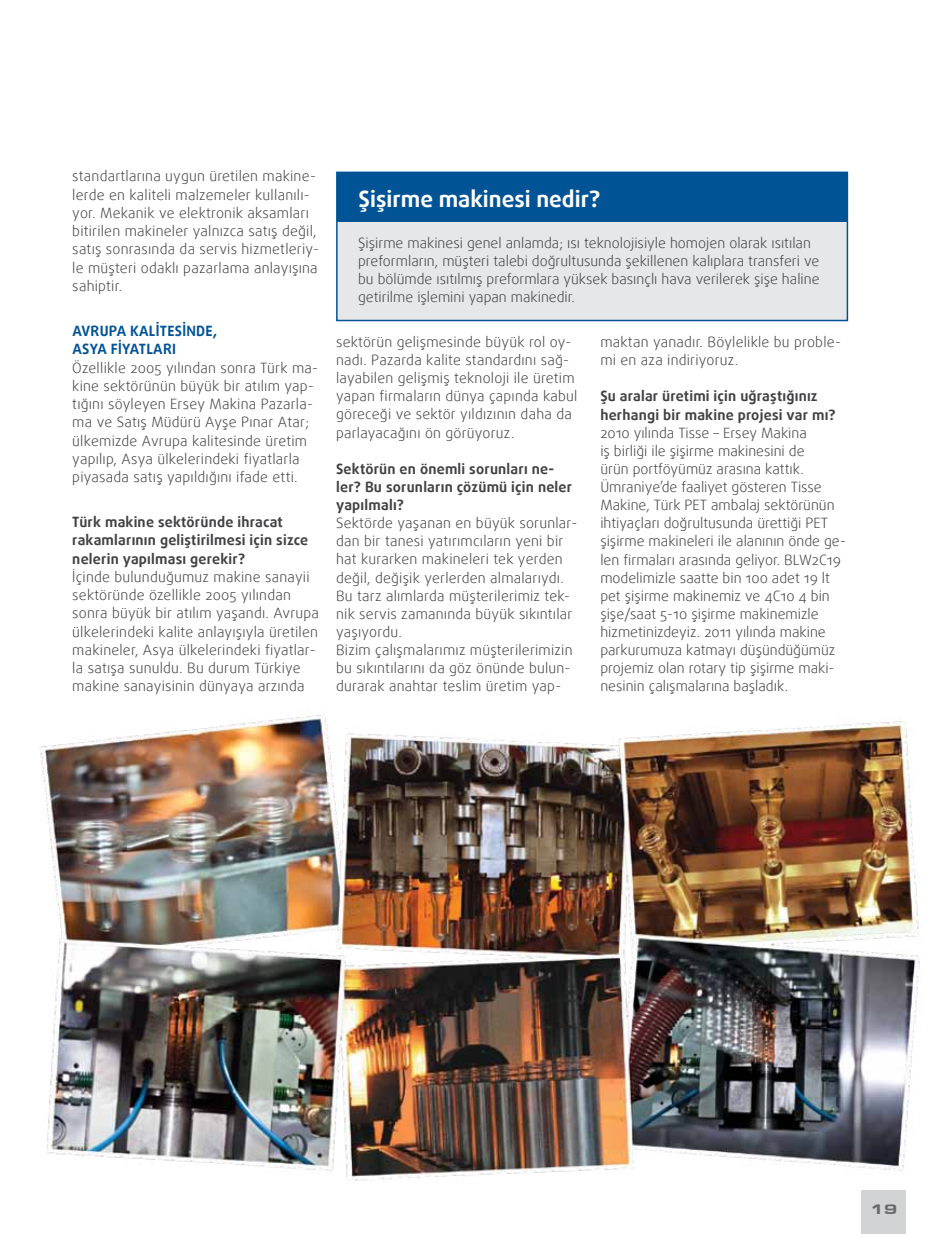
<style>
.page{position:relative;width:936px;height:1234px;background:#fff}
.page>*{position:absolute;margin:0;border:0;box-sizing:border-box;transform-origin:0 0}
.t1{font:700 22.5px "Daxline Pro";color:#fff}
.t2{font:300 14.25px/18.1px "Daxline Pro";letter-spacing:.015em;color:#414042}
.t3{font:14.25px "Eurostil Ext T Black";color:#696a6d}
.s1{font-weight:700;color:#005496}
.s2{font-weight:700}
</style>
<div class="page">
<div style="left:336px;top:171px;width:512px;height:150px;background:#e6e7e8;border:2px solid #005496"></div>
<div style="left:337px;top:172px;width:510px;height:49px;background:#005496"></div>
<img style="left:40px;top:715px;width:880px;height:466px">
<div style="left:861px;top:1190px;width:45px;height:43px;background:#d1d3d4"></div>
<p class="t2" style="left:72px;top:167px;width:248px">standartlarına uygun üretilen makine&shy;lerde en kaliteli malzemeler kullanılı&shy;yor. Mekanik ve elektronik aksamları bitirilen makineler yalnızca satış değil, satış sonrasında da servis hizmetleriy&shy;le müşteri odaklı pazarlama anlayışına sahiptir.</p>
<p class="t2" style="left:72px;top:322px;width:247px"><span class="s1">Avrupa kalitesinde,<br>Asya fiyat ları<br></span>Özellikle 2005 yılından sonra Türk ma&shy;kine sektörünün büyük bir atılım yap&shy;tığını söyleyen Ersey Makina Pazarla&shy;ma ve Satış Müdürü Ayşe Pınar Atar; ülkemizde Avrupa kalitesinde üretim yapılıp, Asya ülkelerindeki fiyatlarla piyasada satış yapıldığını ifade etti.</p>
<p class="t2" style="left:72px;top:513px;width:248px"><span class="s2">Türk makine sektöründe ihracat rakamlarının geliştirilmesi için sizce nelerin yapılması gerekir?<br></span>İçinde bulunduğumuz makine sanayii sektöründe özellikle 2005 yılından sonra büyük bir atılım yaşandı. Avrupa ülkelerindeki kalite anlayışıyla üretilen makineler, Asya ülkelerindeki fiyatlar&shy;la satışa sunuldu. Bu durum Türkiye makine sanayisinin dünyaya arzında</p>
<p class="t1" style="left:358px;top:184px;width:243px">Şişirme makinesi nedir?</p>
<p class="t2" style="left:358px;top:233px;width:463px">Şişirme makinesi genel anlamda; ısı teknolojisiyle homojen olarak ısıtılan preformların, müşteri talebi doğrultusunda şekillenen kalıplara transferi ve bu bölümde ısıtılmış preformlara yüksek basınçlı hava verilerek şişe haline getirilme işlemini yapan makinedir.</p>
<p class="t2" style="left:336px;top:333px;width:243px">sektörün gelişmesinde büyük rol oy&shy;nadı. Pazarda kalite standardını sağ&shy;layabilen gelişmiş teknoloji ile üretim yapan firmaların dünya çapında kabul göreceği ve sektör yıldızının daha da parlayacağını ön görüyoruz.</p>
<p class="t2" style="left:336px;top:459px;width:243px"><span class="s2">Sektörün en önemli sorunları ne&shy;ler? Bu sorunların çözümü için neler yapılmalı?<br></span>Sektörde yaşanan en büyük sorunlar&shy;dan bir tanesi yatırımcıların yeni bir hat kurarken makineleri tek yerden değil, değişik yerlerden almalarıydı.<br>Bu tarz alımlarda müşterilerimiz tek&shy;nik servis zamanında büyük sıkıntılar yaşıyordu.<br>Bizim çalışmalarımız müşterilerimizin bu sıkıntılarını da göz önünde bulun&shy;durarak anahtar teslim üretim yap-</p>
<p class="t2" style="left:600px;top:333px;width:242px">maktan yanadır. Böylelikle bu proble&shy;mi en aza indiriyoruz.</p>
<p class="t2" style="left:600px;top:387px;width:247px"><span class="s2">Şu aralar üretimi için uğraştığınız herhangi bir makine projesi var mı?<br></span>2010 yılında Tisse – Ersey Makina<br>iş birliği ile şişirme makinesini de<br>ürün portföyümüz arasına kattık.<br>Ümraniye’de faaliyet gösteren Tisse Makine, Türk PET ambalaj sektörünün ihtiyaçları doğrultusunda ürettiği PET şişirme makineleri ile alanının önde ge&shy;len firmaları arasında geliyor. BLW2C19 modelimizle saatte bin 100 adet 19 lt pet şişirme makinemiz ve 4C10 4 bin şişe/saat 5-10 şişirme makinemizle hizmetinizdeyiz. 2011 yılında makine parkurumuza katmayı düşündüğümüz projemiz olan rotary tip şişirme maki&shy;nesinin çalışmalarına başladık.</p>
<p class="t3" style="left:870px;top:1200px;width:29px">19</p>
</div>
